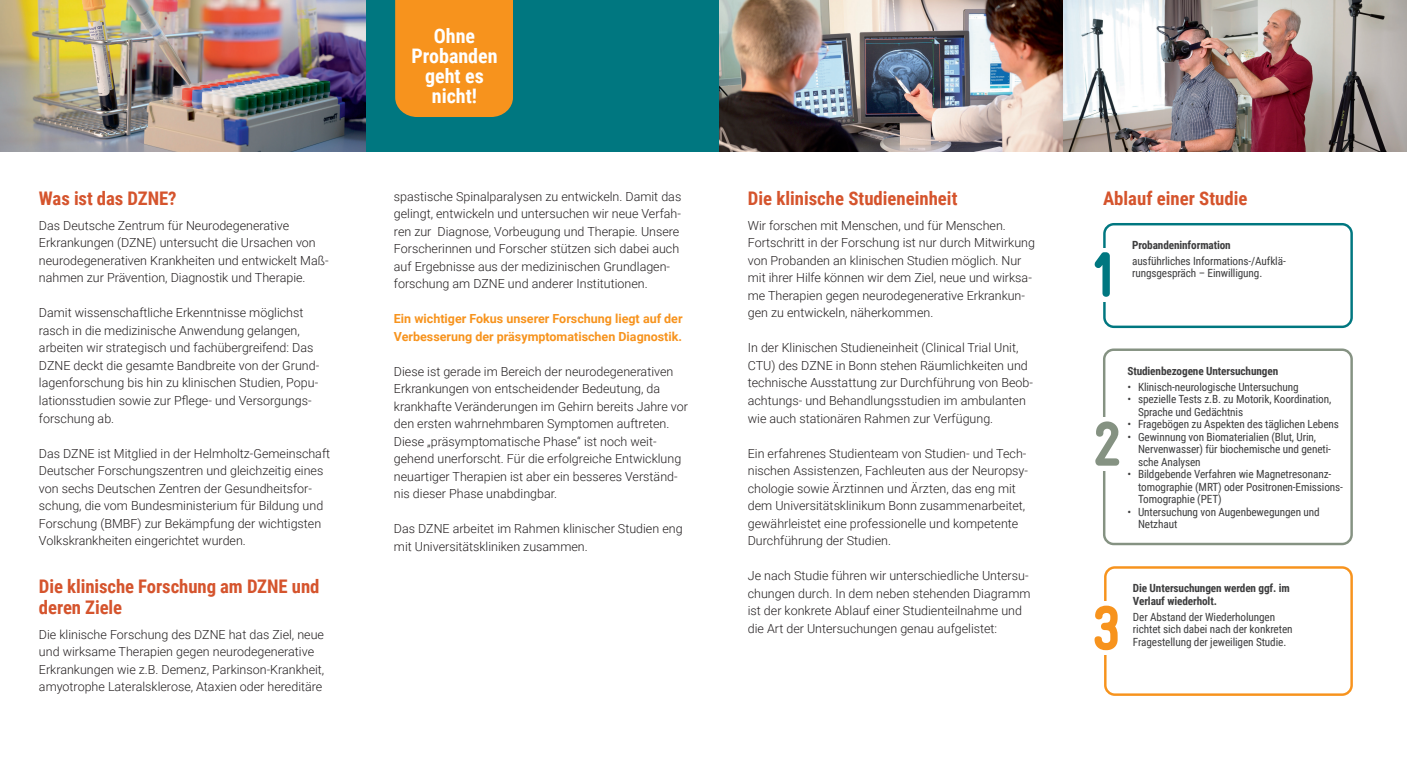
<style>
.page{position:relative;width:1407px;height:766px;background:#fff}
.page>*{position:absolute;margin:0;border:0;box-sizing:border-box;transform-origin:0 0}
.t1{font:900 condensed 63.38px "Gravur";color:#f7931d}
.t2{font:900 condensed 63.38px "Gravur";color:#859282}
.t3{font:900 condensed 63.38px "Gravur";color:#007780}
.t4{font:700 20px/20px "Roboto Condensed";color:#fff;text-align:center}
.t5{font:700 18.75px/21.2px "Roboto Condensed";letter-spacing:-.005em;color:#d5542d}
.t6{font:300 12.5px/17.5px "Roboto";color:#231f20}
.t7{font:700 12.5px/17.5px "Roboto";color:#f7931d}
.t8{font:11.25px/12.5px "Roboto Condensed";letter-spacing:-.01em;color:#3e3e3f}
.t9{font:700 11.25px/12.5px "Roboto Condensed";letter-spacing:-.01em;color:#3e3e3f}
</style>
<div class="page">
<div style="left:366px;top:0;width:353px;height:151px;background:#007780"></div>
<img style="left:0;top:0;width:366px;height:151px">
<img style="left:719px;top:0;width:344px;height:151px">
<div style="left:395px;top:0;width:118px;height:117px;background:#f7931d"></div>
<img style="left:1063px;top:0;width:344px;height:151px">
<div style="left:1104px;top:566px;width:249px;height:129px;border:2px solid #f7931d;border-radius:10px"></div>
<div style="left:1096px;top:600px;width:19px;height:54px;background:#fff"></div>
<div style="left:1103px;top:348px;width:250px;height:197px;border:2px solid #859282;border-radius:10px"></div>
<div style="left:1096px;top:417px;width:19px;height:53px;background:#fff"></div>
<div style="left:1103px;top:223px;width:250px;height:105px;border:2px solid #007780;border-radius:10px"></div>
<div style="left:1103px;top:248px;width:19px;height:53px;background:#fff"></div>
<h3 class="t5" style="left:39px;top:187px;width:139px">Was ist das DZNE?</h3>
<p class="t6" style="left:39px;top:216px;width:291px">Das Deutsche Zentrum für Neurodegenerative Erkrankungen (DZNE) untersucht die Ursachen von neurodegenerativen Krankheiten und entwickelt Maß&shy;nahmen zur Prävention, Diagnostik und Therapie.</p>
<p class="t6" style="left:39px;top:304px;width:282px">Damit wissenschaftliche Erkenntnisse möglichst rasch in die medizinische Anwendung gelangen, arbeiten wir strategisch und fachübergreifend: Das DZNE deckt die gesamte Bandbreite von der Grund&shy;lagenforschung bis hin zu klinischen Studien, Popu&shy;lationsstudien sowie zur Pflege- und Versorgungs&shy;forschung ab.</p>
<p class="t6" style="left:39px;top:444px;width:293px">Das DZNE ist Mitglied in der Helmholtz-Gemeinschaft Deutscher Forschungszentren und gleichzeitig eines von sechs Deutschen Zentren der Gesundheitsfor&shy;schung, die vom Bundesministerium für Bildung und Forschung (BMBF) zur Bekämpfung der wichtigsten Volkskrankheiten eingerichtet wurden.</p>
<h3 class="t5" style="left:39px;top:574px;width:282px">Die klinische Forschung am DZNE und deren Ziele</h3>
<p class="t6" style="left:39px;top:624px;width:287px">Die klinische Forschung des DZNE hat das Ziel, neue und wirksame Therapien gegen neurodegenerative Erkrankungen wie z.B. Demenz, Parkinson-Krankheit, amyotrophe Lateralsklerose, Ataxien oder hereditäre</p>
<h2 class="t4" style="left:411px;top:25px;width:88px">Ohne<br>Probanden geht es nicht!</h2>
<p class="t6" style="left:394px;top:187px;width:289px">spastische Spinalparalysen zu entwickeln. Damit das gelingt, entwickeln und untersuchen wir neue Verfah&shy;ren zur Diagnose, Vorbeugung und Therapie. Unsere Forscherinnen und Forscher stützen sich dabei auch auf Ergebnisse aus der medizinischen Grundlagen&shy;forschung am DZNE und anderer Institutionen.</p>
<p class="t7" style="left:394px;top:309px;width:290px">Ein wichtiger Fokus unserer Forschung liegt auf der<br>Verbesserung der präsymptomatischen Diagnostik.</p>
<p class="t6" style="left:394px;top:362px;width:295px">Diese ist gerade im Bereich der neurodegenerativen Erkrankungen von entscheidender Bedeutung, da krankhafte Veränderungen im Gehirn bereits Jahre vor den ersten wahrnehmbaren Symptomen auftreten.<br>Diese „präsymptomatische Phase“ ist noch weit&shy;gehend unerforscht. Für die erfolgreiche Entwicklung neuartiger Therapien ist aber ein besseres Verständ&shy;nis dieser Phase unabdingbar.</p>
<p class="t6" style="left:394px;top:519px;width:290px">Das DZNE arbeitet im Rahmen klinischer Studien eng mit Universitätskliniken zusammen.</p>
<h3 class="t5" style="left:748px;top:187px;width:211px">Die klinische Studieneinheit</h3>
<p class="t6" style="left:748px;top:216px;width:289px">Wir forschen mit Menschen, und für Menschen.<br>Fortschritt in der Forschung ist nur durch Mitwirkung von Probanden an klinischen Studien möglich. Nur mit ihrer Hilfe können wir dem Ziel, neue und wirksa&shy;me Therapien gegen neurodegenerative Erkrankun&shy;gen zu entwickeln, näherkommen.</p>
<p class="t6" style="left:748px;top:339px;width:287px">In der Klinischen Studieneinheit (Clinical Trial Unit, CTU) des DZNE in Bonn stehen Räumlichkeiten und technische Ausstattung zur Durchführung von Beob&shy;achtungs- und Behandlungsstudien im ambulanten wie auch stationären Rahmen zur Verfügung.</p>
<p class="t6" style="left:748px;top:444px;width:282px">Ein erfahrenes Studienteam von Studien- und Tech&shy;nischen Assistenzen, Fachleuten aus der Neuropsy&shy;chologie sowie Ärztinnen und Ärzten, das eng mit dem Universitätsklinikum Bonn zusammenarbeitet, gewährleistet eine professionelle und kompetente Durchführung der Studien.</p>
<p class="t6" style="left:748px;top:566px;width:284px">Je nach Studie führen wir unterschiedliche Untersu&shy;chungen durch. In dem neben stehenden Diagramm ist der konkrete Ablauf einer Studienteilnahme und die Art der Untersuchungen genau aufgelistet:</p>
<h3 class="t5" style="left:1103px;top:187px;width:146px">Ablauf einer Studie</h3>
<h1 class="t3" style="left:1090px;top:239px;width:28px">1</h1>
<p class="t9" style="left:1132px;top:238px;width:100px">Probandeninformation</p>
<p class="t8" style="left:1132px;top:254px;width:155px">ausführliches Informations-/Aufklä&shy;rungsgespräch – Einwilligung.</p>
<h1 class="t2" style="left:1093px;top:408px;width:30px">2</h1>
<p class="t9" style="left:1127px;top:364px;width:152px">Studienbezogene Untersuchungen</p>
<p class="t8" style="left:1127px;top:380px;width:173px">• Klinisch-neurologische Untersuchung</p>
<p class="t8" style="left:1138px;top:392px;width:195px;text-indent:-11px">• spezielle Tests z.B. zu Motorik, Koordination,<br>Sprache und Gedächtnis</p>
<p class="t8" style="left:1127px;top:417px;width:213px">• Fragebögen zu Aspekten des täglichen Lebens</p>
<p class="t8" style="left:1138px;top:430px;width:194px;text-indent:-11px">• Gewinnung von Biomaterialien (Blut, Urin,<br>Nervenwasser) für biochemische und geneti&shy;sche Analysen</p>
<p class="t8" style="left:1138px;top:467px;width:206px;text-indent:-11px">• Bildgebende Verfahren wie Magnetresonanz&shy;tomographie (MRT) oder Positronen-Emissions-<br>Tomographie (PET)</p>
<p class="t8" style="left:1138px;top:505px;width:183px;text-indent:-11px">• Untersuchung von Augenbewegungen und<br>Netzhaut</p>
<h1 class="t1" style="left:1092px;top:592px;width:30px">3</h1>
<p class="t9" style="left:1133px;top:581px;width:158px">Die Untersuchungen werden ggf. im<br>Verlauf wiederholt.</p>
<p class="t8" style="left:1133px;top:609px;width:161px">Der Abstand der Wiederholungen richtet sich dabei nach der konkreten</p>
<p class="t8" style="left:1133px;top:634px;width:155px">Fragestellung der jeweiligen Studie.</p>
</div>
